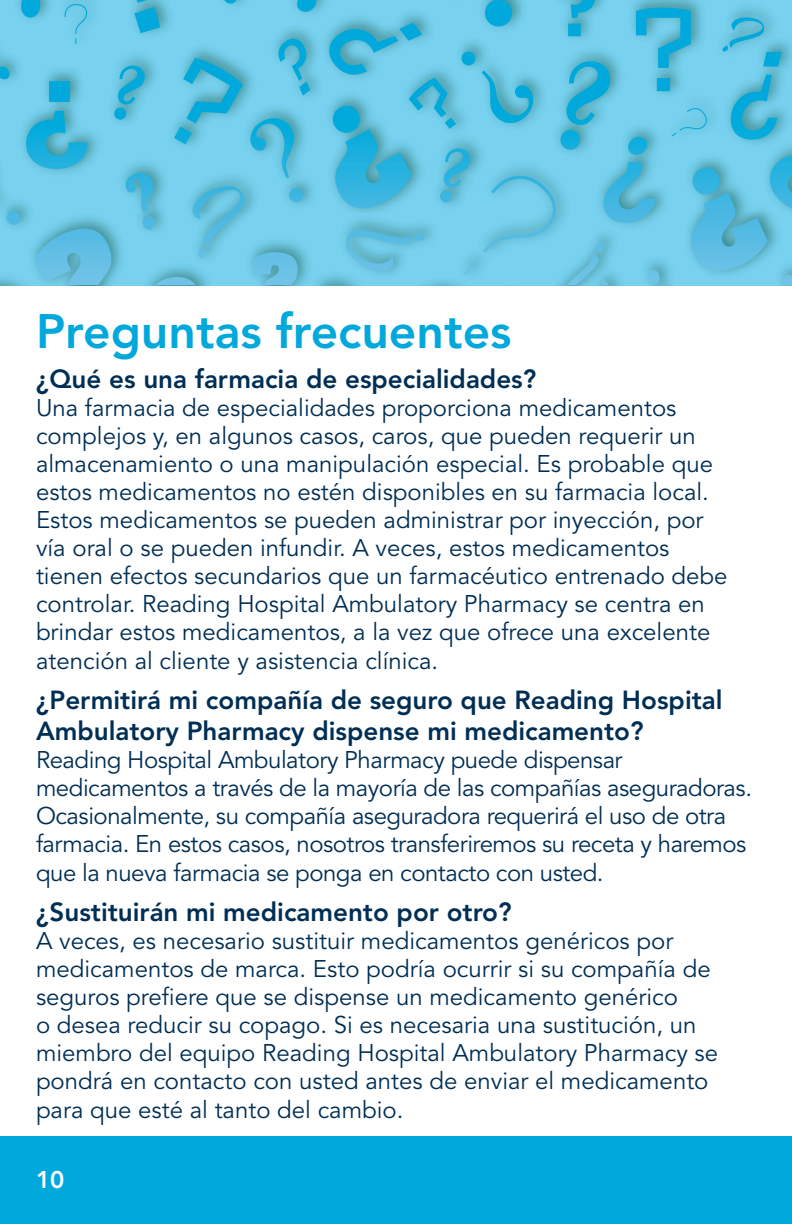
<style>
.page{position:relative;width:792px;height:1224px;background:#fff}
.page>*{position:absolute;margin:0;border:0;box-sizing:border-box;transform-origin:0 0}
.t1{font:800 48px "Avenir LT Std";color:#00a8db}
.t2{font:800 26px/31.2px "Avenir LT Std";color:#002e54}
.t3{font:24px/28px "Avenir LT Std";color:#002e54}
.t4{font:24px/28.2px "Avenir LT Std";letter-spacing:-.02em;color:#002e54}
.t5{font:800 24px "Avenir LT Std";color:#fff}
</style>
<div class="page">
<svg style="left:0;top:0;width:316px;height:285px;background:#68c7e6"></svg>
<svg style="left:329px;top:0;width:463px;height:285px;background:#65c6e4"></svg>
<div style="left:0;top:1136px;width:792px;height:88px;background:#00a8db"></div>
<h1 class="t1" style="left:36px;top:303px;width:477px">Preguntas frecuentes</h1>
<p class="t2" style="left:36px;top:363px;width:502px">¿Qué es una farmacia de especialidades?</p>
<p class="t3" style="left:36px;top:394px;width:693px">Una farmacia de especialidades proporciona medicamentos complejos y, en algunos casos, caros, que pueden requerir un almacenamiento o una manipulación especial. Es probable que estos medicamentos no estén disponibles en su farmacia local.<br>Estos medicamentos se pueden administrar por inyección, por vía oral o se pueden infundir. A veces, estos medicamentos tienen efectos secundarios que un farmacéutico entrenado debe controlar. Reading Hospital Ambulatory Pharmacy se centra en brindar estos medicamentos, a la vez que ofrece una excelente atención al cliente y asistencia clínica.</p>
<p class="t2" style="left:36px;top:684px;width:688px">¿Permitirá mi compañía de seguro que Reading Hospital<br>Ambulatory Pharmacy dispense mi medicamento?</p>
<p class="t4" style="left:36px;top:746px;width:718px">Reading Hospital Ambulatory Pharmacy puede dispensar medicamentos a través de la mayoría de las compañías aseguradoras.<br>Ocasionalmente, su compañía aseguradora requerirá el uso de otra farmacia. En estos casos, nosotros transferiremos su receta y haremos que la nueva farmacia se ponga en contacto con usted.</p>
<p class="t2" style="left:36px;top:896px;width:477px">¿Sustituirán mi medicamento por otro?</p>
<p class="t3" style="left:36px;top:927px;width:676px">A veces, es necesario sustituir medicamentos genéricos por medicamentos de marca. Esto podría ocurrir si su compañía de seguros prefere que se dispense un medicamento genérico</p>
<p class="t3" style="left:36px;top:1011px;width:684px">o desea reducir su copago. Si es necesaria una sustitución, un miembro del equipo Reading Hospital Ambulatory Pharmacy se pondrá en contacto con usted antes de enviar el medicamento para que esté al tanto del cambio.</p>
<p class="t5" style="left:36px;top:1165px;width:30px">10</p>
</div>
